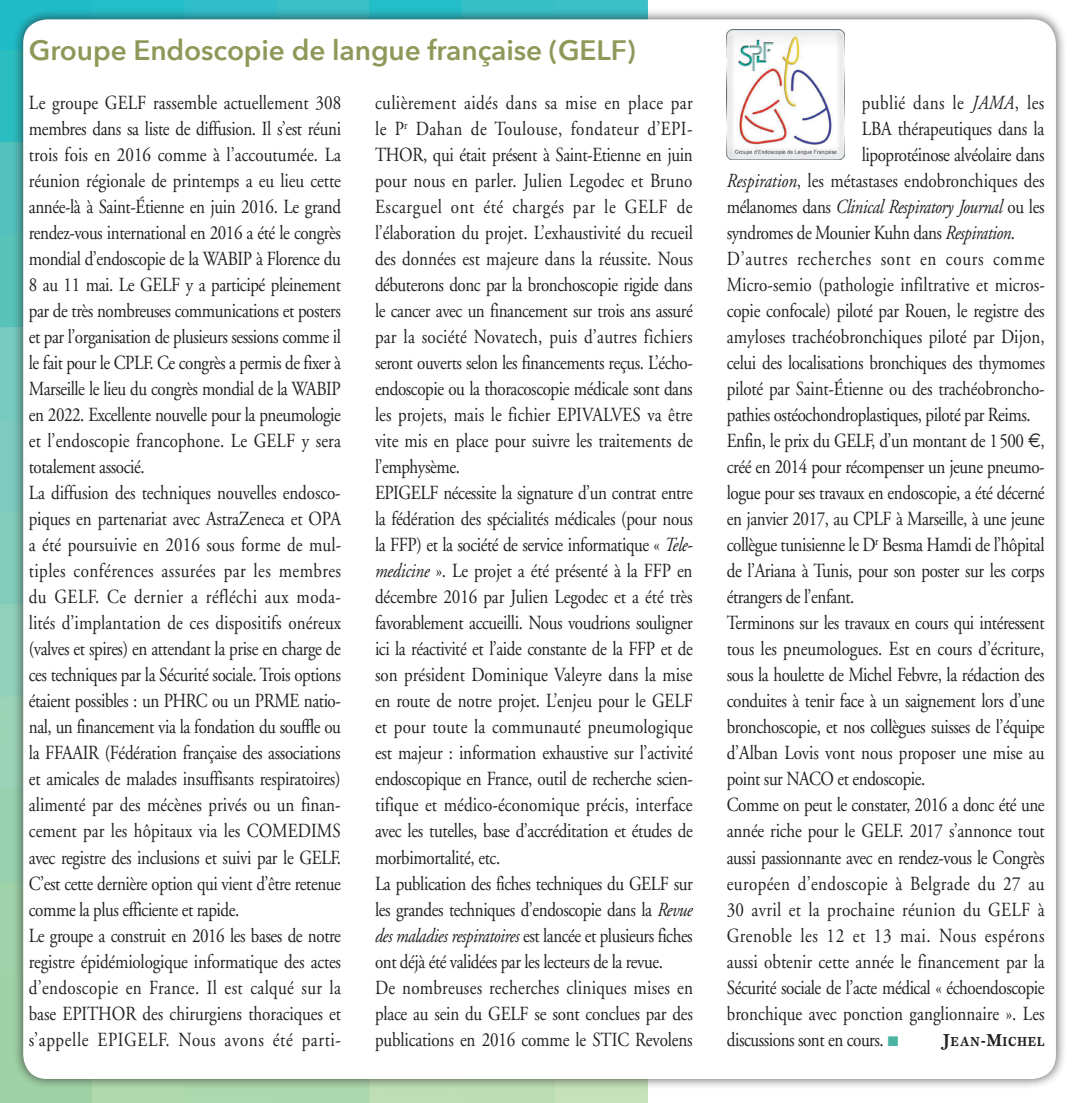
<style>
.page{position:relative;width:1081px;height:1103px;background:#fff}
.page>*{position:absolute;margin:0;border:0;box-sizing:border-box;transform-origin:0 0}
.t1{font:600 28px "Avenir Next";letter-spacing:-.005em;color:#8d9959}
.t2{font:20px/26px "Adobe Garamond";letter-spacing:-.02em;color:#231f20;scale:.85 1}
.t3{font:20px "Adobe Garamond";letter-spacing:.005em;color:#231f20;scale:.85 1}
.t4{font:20px "Adobe Garamond";color:#231f20;scale:.85 1}
.t5{font:20px "Adobe Garamond";letter-spacing:.025em;color:#231f20;scale:.85 1}
.t6{font:italic 20px "Adobe Garamond";letter-spacing:-.025em;color:#231f20;scale:.85 1}
.t7{font:20px "Adobe Garamond";letter-spacing:.04em;color:#231f20;scale:.85 1}
.t8{font:20px "Adobe Garamond";letter-spacing:.02em;color:#231f20;scale:.85 1}
.t9{font:20px "Adobe Garamond";letter-spacing:.03em;color:#231f20;scale:.85 1}
.t10{font:700 13.6px "Esprit";letter-spacing:.05em;color:#231f20;scale:.9 1}
.s1{font-style:italic}
.s2{font-style:normal}
.s3{font-family:"Euro Sans"}
.s4{color:#4cb4a2}
.s5{font-size:18px}
</style>
<div class="page">
<img style="left:0;top:0;width:647px;height:1102px">
<div style="left:12px;top:8px;width:1054px;height:1081px;background:#231f20;opacity:.75"></div>
<div style="left:23px;top:19px;width:1032px;height:1059px;background:#fff;border-radius:24px"></div>
<img style="left:726px;top:29px;width:118px;height:131px">
<h1 class="t1" style="left:29px;top:26px;width:608px">Groupe Endoscopie de langue française (GELF)</h1>
<p class="t2" style="left:29px;top:90px;width:369px">Le groupe GELF rassemble actuellement 308 membres dans sa liste de diffusion. Il s’est réuni trois fois en 2016 comme à l’accoutumée. La réunion régionale de printemps a eu lieu cette année-là à Saint-Étienne en juin 2016. Le grand rendez-vous international en 2016 a été le congrès mondial d’endoscopie de la WABIP à Florence du 8 au 11 mai. Le GELF y a participé pleinement par de très nombreuses communications et posters et par l’organisation de plusieurs sessions comme il le fait pour le CPLF. Ce congrès a permis de fixer à Marseille le lieu du congrès mondial de la WABIP en 2022. Excellente nouvelle pour la pneumologie et l’endoscopie francophone. Le GELF y sera totalement associé.<br>La diffusion des techniques nouvelles endosco&shy;piques en partenariat avec AstraZeneca et OPA a été poursuivie en 2016 sous forme de mul&shy;tiples conférences assurées par les membres du GELF. Ce dernier a réfléchi aux moda&shy;lités d’implantation de ces dispositifs onéreux (valves et spires) en attendant la prise en charge de ces techniques par la Sécurité sociale. Trois options étaient possibles : un PHRC ou un PRME natio&shy;nal, un financement via la fondation du souffle ou la FFAAIR (Fédération française des associations et amicales de malades insuffisants respiratoires) alimenté par des mécènes privés ou un finan&shy;cement par les hôpitaux via les COMEDIMS avec registre des inclusions et suivi par le GELF.<br>C’est cette dernière option qui vient d’être retenue comme la plus efficiente et rapide.<br>Le groupe a construit en 2016 les bases de notre registre épidémiologique informatique des actes d’endoscopie en France. Il est calqué sur la base EPITHOR des chirurgiens thoraciques et s’appelle EPIGELF. Nous avons été parti-</p>
<p class="t2" style="left:375px;top:90px;width:375px">culièrement aidés dans sa mise en place par le P<sup>r</sup> Dahan de Toulouse, fondateur d’EPI-THOR, qui était présent à Saint-Etienne en juin pour nous en parler. Julien Legodec et Bruno Escarguel ont été chargés par le GELF de l’élaboration du projet. L’exhaustivité du recueil des données est majeure dans la réussite. Nous débuterons donc par la bronchoscopie rigide dans le cancer avec un financement sur trois ans assuré par la société Novatech, puis d’autres fichiers seront ouverts selon les financements reçus. L’écho&shy;endoscopie ou la thoracoscopie médicale sont dans les projets, mais le fichier EPIVALVES va être vite mis en place pour suivre les traitements de l’emphysème.<br>EPIGELF nécessite la signature d’un contrat entre la fédération des spécialités médicales (pour nous la FFP) et la société de service informatique « <span class="s1">Tele&shy;medicine</span> ». Le projet a été présenté à la FFP en décembre 2016 par Julien Legodec et a été très favorablement accueilli. Nous voudrions souligner ici la réactivité et l’aide constante de la FFP et de son président Dominique Valeyre dans la mise en route de notre projet. L’enjeu pour le GELF et pour toute la communauté pneumologique est majeur : information exhaustive sur l’activité endoscopique en France, outil de recherche scien&shy;tifique et médico-économique précis, interface avec les tutelles, base d’accréditation et études de morbimortalité, etc.<br>La publication des fiches techniques du GELF sur les grandes techniques d’endoscopie dans la <span class="s1">Revue des maladies respiratoires</span> est lancée et plusieurs fiches ont déjà été validées par les lecteurs de la revue.<br>De nombreuses recherches cliniques mises en place au sein du GELF se sont conclues par des publications en 2016 comme le STIC Revolens</p>
<p class="t5" style="left:861px;top:92px;width:216px">publié dans le <span class="s1">JAMA</span>, les</p>
<p class="t2" style="left:861px;top:116px;width:216px">LBA thérapeutiques dans la</p>
<p class="t2" style="left:861px;top:142px;width:216px">lipoprotéinose alvéolaire dans</p>
<p class="t4" style="left:726px;top:170px;width:375px"><span class="s1">Respiration</span>, les métastases endobronchiques des</p>
<p class="t6" style="left:726px;top:196px;width:375px"><span class="s2">mélanomes dans</span> Clinical Respiratory Journal <span class="s2">ou les</span></p>
<p class="t2" style="left:726px;top:220px;width:340px">syndromes de Mounier Kuhn dans <span class="s1">Respiration</span>.</p>
<p class="t7" style="left:726px;top:248px;width:375px">D’autres recherches sont en cours comme</p>
<p class="t3" style="left:726px;top:274px;width:375px">Micro-semio (pathologie infiltrative et micros-</p>
<p class="t2" style="left:726px;top:298px;width:375px">copie confocale) piloté par Rouen, le registre des</p>
<p class="t3" style="left:726px;top:326px;width:375px">amyloses trachéobronchiques piloté par Dijon,</p>
<p class="t2" style="left:726px;top:350px;width:375px">celui des localisations bronchiques des thymomes</p>
<p class="t2" style="left:726px;top:376px;width:375px">piloté par Saint-Étienne ou des trachéobroncho-</p>
<p class="t2" style="left:726px;top:402px;width:359px">pathies ostéochondroplastiques, piloté par Reims.</p>
<p class="t2" style="left:726px;top:428px;width:375px">Enfin, le prix du GELF, d’un montant de 1500 <span class="s3">e</span>,</p>
<p class="t2" style="left:726px;top:454px;width:375px">créé en 2014 pour récompenser un jeune pneumo-</p>
<p class="t2" style="left:726px;top:480px;width:375px">logue pour ses travaux en endoscopie, a été décerné</p>
<p class="t2" style="left:726px;top:506px;width:375px">en janvier 2017, au CPLF à Marseille, à une jeune</p>
<p class="t2" style="left:726px;top:532px;width:375px">collègue tunisienne le D<sup>r</sup> Besma Hamdi de l’hôpital</p>
<p class="t2" style="left:726px;top:558px;width:375px">de l’Ariana à Tunis, pour son poster sur les corps</p>
<p class="t2" style="left:726px;top:584px;width:152px">étrangers de l’enfant.</p>
<p class="t2" style="left:726px;top:610px;width:375px">Terminons sur les travaux en cours qui intéressent</p>
<p class="t2" style="left:726px;top:636px;width:375px">tous les pneumologues. Est en cours d’écriture,</p>
<p class="t2" style="left:726px;top:662px;width:375px">sous la houlette de Michel Febvre, la rédaction des</p>
<p class="t2" style="left:726px;top:688px;width:375px">conduites à tenir face à un saignement lors d’une</p>
<p class="t2" style="left:726px;top:714px;width:375px">bronchoscopie, et nos collègues suisses de l’équipe</p>
<p class="t4" style="left:726px;top:742px;width:375px">d’Alban Lovis vont nous proposer une mise au</p>
<p class="t2" style="left:726px;top:766px;width:235px">point sur NACO et endoscopie.</p>
<p class="t2" style="left:726px;top:792px;width:375px">Comme on peut le constater, 2016 a donc été une</p>
<p class="t2" style="left:726px;top:818px;width:375px">année riche pour le GELF. 2017 s’annonce tout</p>
<p class="t2" style="left:726px;top:844px;width:375px">aussi passionnante avec en rendez-vous le Congrès</p>
<p class="t5" style="left:726px;top:872px;width:375px">européen d’endoscopie à Belgrade du 27 au</p>
<p class="t8" style="left:726px;top:898px;width:375px">30 avril et la prochaine réunion du GELF à</p>
<p class="t9" style="left:726px;top:924px;width:375px">Grenoble les 12 et 13 mai. Nous espérons</p>
<p class="t4" style="left:726px;top:950px;width:375px">aussi obtenir cette année le financement par la</p>
<p class="t2" style="left:726px;top:974px;width:375px">Sécurité sociale de l’acte médical « échoendoscopie</p>
<p class="t3" style="left:726px;top:1002px;width:375px">bronchique avec ponction ganglionnaire ». Les</p>
<p class="t2" style="left:726px;top:1026px;width:203px">discussions sont en cours. <span class="s4">■</span></p>
<p class="t10" style="left:942px;top:1032px;width:114px"><span class="s5">J</span>EAN<span class="s5">-M</span>ICHEL</p>
</div>
